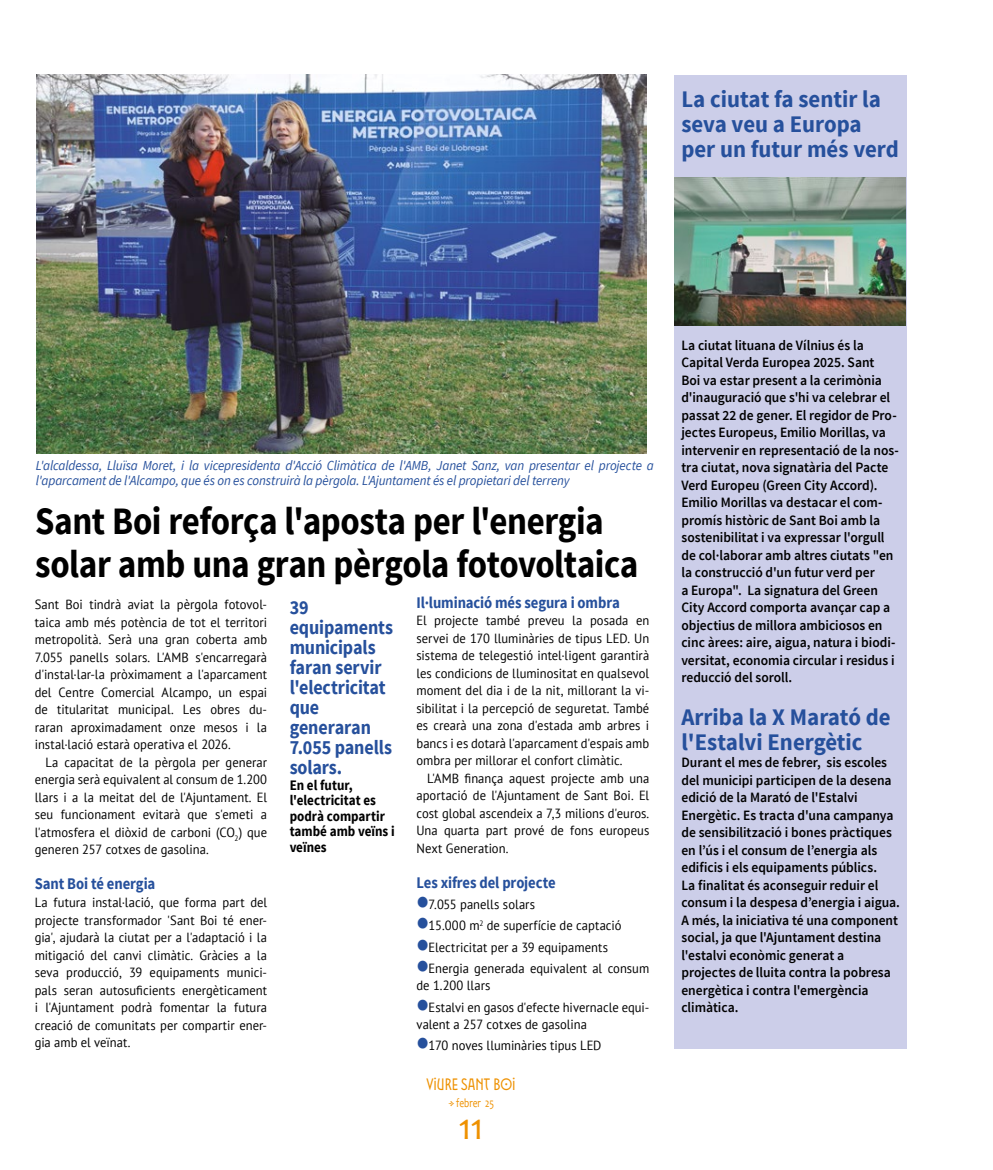
<style>
.page{position:relative;width:993px;height:1170px;background:#fff}
.page>*{position:absolute;margin:0;border:0;box-sizing:border-box;transform-origin:0 0}
.t1{font:700 38.75px/42.5px "Source Sans Pro";letter-spacing:-.015em;color:#000;scale:.9 1}
.t2{font:37.5px "Candara";color:#ee9100}
.t3{font:700 23.75px/25px "Source Sans Pro";color:#26509c;scale:.96 1}
.t4{font:700 20px/20px "Source Sans Pro";letter-spacing:-.01em;color:#26509c;scale:.9 1}
.t5{font:700 16.25px "Source Sans Pro";letter-spacing:-.005em;color:#26509c;scale:.9 1}
.t6{font:16.25px "Santboiana Sans";color:#ee9100;scale:.9 1}
.t7{font:700 14.5px/15.6px "Source Sans Pro";color:#000;scale:.9 1}
.t8{font:600 14.25px/17.5px "Source Sans Pro";color:#000;scale:.95 1}
.t9{font:italic 13.75px/15px "Source Sans Pro";letter-spacing:-.01em;color:#26509c;scale:.95 1}
.t10{font:13.25px/17.5px "PT Sans";color:#000;text-align:justify;scale:.95 1}
.t11{font:12.5px "Candara";color:#ee9100;scale:.75 1}
.s1{color:#26509c}
</style>
<div class="page">
<img style="left:37px;top:75px;width:609px;height:378px">
<div style="left:674px;top:75px;width:232px;height:973px;background:#cccee9"></div>
<img style="left:674px;top:178px;width:231px;height:147px">
<h3 class="t3" style="left:681px;top:87px;width:228px">La ciutat fa sentir la seva veu a Europa per un futur més verd</h3>
<p class="t9" style="left:36px;top:458px;width:652px">L'alcaldessa, Lluïsa Moret, i la vicepresidenta d'Acció Climàtica de l'AMB, Janet Sanz, van presentar el projecte a l'aparcament de l'Alcampo, que és on es construirà la pèrgola. L'Ajuntament és el propietari del terreny</p>
<h1 class="t1" style="left:35px;top:501px;width:671px">Sant Boi reforça l'aposta per l'energia solar amb una gran pèrgola fotovoltaica</h1>
<h3 class="t4" style="left:289px;top:598px;width:116px">39 equipaments municipals faran servir l'electricitat que generaran<br>7.055 panells solars.</h3>
<p class="t7" style="left:289px;top:777px;width:118px">En el futur, l'electricitat es podrà compartir també amb veïns i veïnes</p>
<p class="t5" style="left:416px;top:592px;width:227px">Il·luminació més segura i ombra</p>
<p class="t10" style="left:416px;top:611px;width:246px">El projecte també preveu la posada en servei de 170 lluminàries de tipus LED. Un sistema de telegestió intel·ligent garantirà les condicions de lluminositat en qualsevol moment del dia i de la nit, millorant la vi&shy;sibilitat i la percepció de seguretat. També es crearà una zona d'estada amb arbres i bancs i es dotarà l'aparcament d'espais amb ombra per millorar el confort climàtic.</p>
<p class="t10" style="left:416px;top:769px;width:246px;text-indent:11px">L'AMB finança aquest projecte amb una aportació de l'Ajuntament de Sant Boi. El cost global ascendeix a 7,3 milions d'euros.<br>Una quarta part prové de fons europeus Next Generation.</p>
<p class="t5" style="left:416px;top:872px;width:156px">Les xifres del projecte</p>
<p class="t10" style="left:416px;top:895px;width:126px"><span class="s1">●</span>7.055 panells solars</p>
<p class="t10" style="left:416px;top:916px;width:217px"><span class="s1">●</span>15.000 m<sup>2</sup> de superfície de captació</p>
<p class="t10" style="left:416px;top:937px;width:203px"><span class="s1">●</span>Electricitat per a 39 equipaments</p>
<p class="t10" style="left:416px;top:959px;width:246px"><span class="s1">●</span>Energia generada equivalent al consum de 1.200 llars</p>
<p class="t10" style="left:416px;top:997px;width:246px"><span class="s1">●</span>Estalvi en gasos d'efecte hivernacle equi&shy;valent a 257 cotxes de gasolina</p>
<p class="t10" style="left:416px;top:1036px;width:196px"><span class="s1">●</span>170 noves lluminàries tipus LED</p>
<p class="t10" style="left:35px;top:595px;width:246px">Sant Boi tindrà aviat la pèrgola fotovol&shy;taica amb més potència de tot el territori metropolità. Serà una gran coberta amb 7.055 panells solars. L'AMB s'encarregarà d'instal·lar-la pròximament a l'aparcament del Centre Comercial Alcampo, un espai de titularitat municipal. Les obres du&shy;raran aproximadament onze mesos i la instal·lació estarà operativa el 2026.</p>
<p class="t10" style="left:35px;top:753px;width:246px;text-indent:11px">La capacitat de la pèrgola per generar energia serà equivalent al consum de 1.200 llars i a la meitat del de l'Ajuntament. El seu funcionament evitarà que s'emeti a l'atmosfera el diòxid de carboni (CO<sub>2</sub>) que generen 257 cotxes de gasolina.</p>
<p class="t5" style="left:35px;top:873px;width:135px">Sant Boi té energia</p>
<p class="t10" style="left:35px;top:893px;width:246px">La futura instal·lació, que forma part del projecte transformador 'Sant Boi té ener&shy;gia', ajudarà la ciutat per a l'adaptació i la mitigació del canvi climàtic. Gràcies a la seva producció, 39 equipaments munici&shy;pals seran autosuficients energèticament i l'Ajuntament podrà fomentar la futura creació de comunitats per compartir ener&shy;gia amb el veïnat.</p>
<p class="t6" style="left:426px;top:1074px;width:101px">VIURE SANT BOI</p>
<p class="t11" style="left:456px;top:1094px;width:52px">febrer 25</p>
<h2 class="t2" style="left:458px;top:1103px;width:27px">11</h2>
<p class="t8" style="left:681px;top:336px;width:230px">La ciutat lituana de Vílnius és la Capital Verda Europea 2025. Sant<br>Boi va estar present a la cerimònia d'inauguració que s'hi va celebrar el passat 22 de gener. El regidor de Pro&shy;jectes Europeus, Emilio Morillas, va intervenir en representació de la nos&shy;tra ciutat, nova signatària del Pacte Verd Europeu (Green City Accord).<br>Emilio Morillas va destacar el com&shy;promís històric de Sant Boi amb la sostenibilitat i va expressar l'orgull de col·laborar amb altres ciutats "en la construcció d'un futur verd per<br>a Europa". La signatura del Green City Accord comporta avançar cap a objectius de millora ambiciosos en cinc àrees: aire, aigua, natura i biodi&shy;versitat, economia circular i residus i reducció del soroll.</p>
<h3 class="t3" style="left:681px;top:705px;width:219px">Arriba la X Marató de l'Estalvi Energètic</h3>
<p class="t8" style="left:681px;top:754px;width:231px">Durant el mes de febrer, sis escoles del municipi participen de la desena edició de la Marató de l'Estalvi Energètic. Es tracta d'una campanya de sensibilització i bones pràctiques en l’ús i el consum de l’energia als edificis i els equipaments públics.<br>La finalitat és aconseguir reduir el consum i la despesa d’energia i aigua.<br>A més, la iniciativa té una component social, ja que l'Ajuntament destina l'estalvi econòmic generat a projectes de lluita contra la pobresa energètica i contra l'emergència climàtica.</p>
</div>
